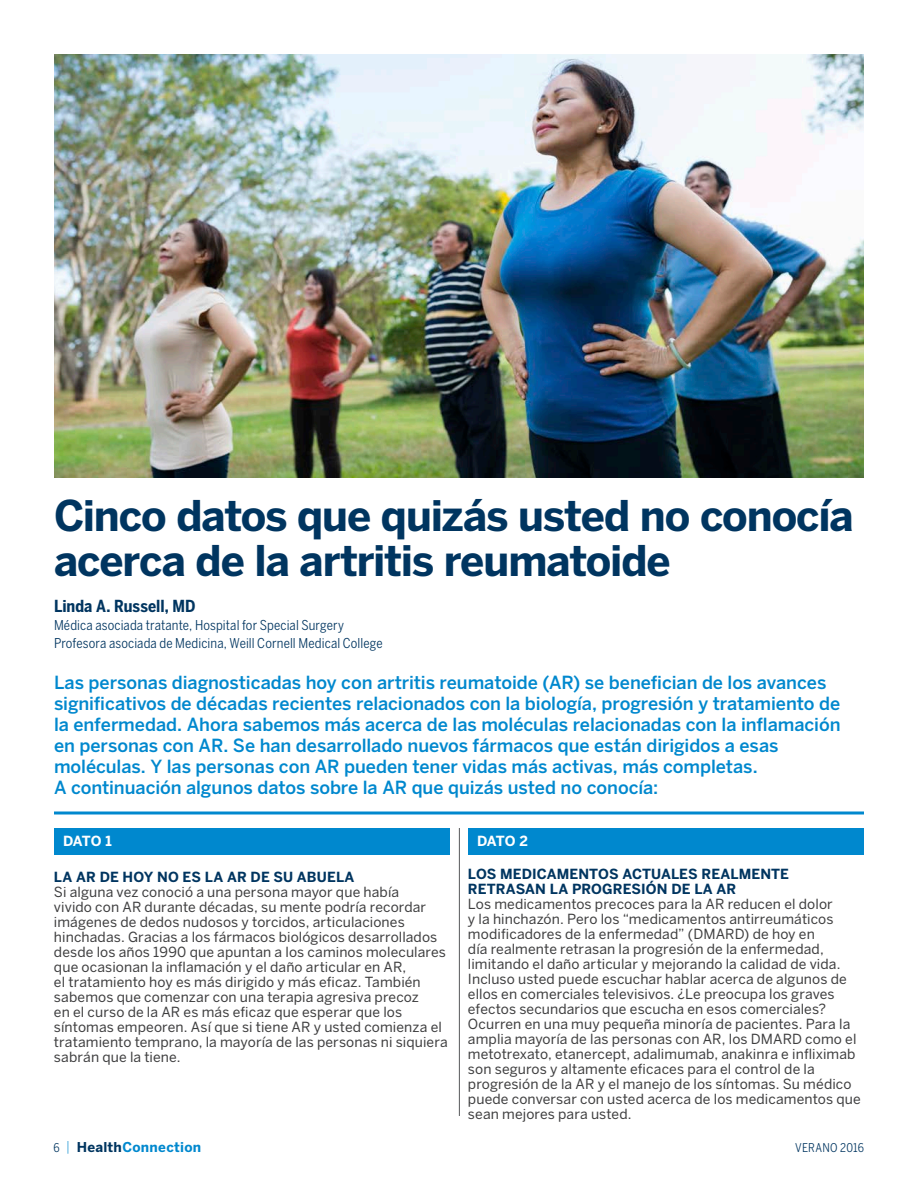
<style>
.page{position:relative;width:918px;height:1188px;background:#fff}
.page>*{position:absolute;margin:0;border:0;box-sizing:border-box;transform-origin:0 0}
.blue_Headline{font:700 42px/45px "Benton Sans";letter-spacing:-.025em;color:#003560}
.Benton_9_12_body_cop{font:500 18px/21px "Benton Sans";letter-spacing:-.005em;color:#0088ce}
.article_author_name{font:700 16.5px "Benton Sans Condensed";color:#003560}
.Benton_9_12_body_cop-2{font:13.8px/15px "Benton Sans";letter-spacing:.005em;color:#3e3e3f}
.darkblue_text_subhea{font:700 13.8px/15px "Benton Sans";letter-spacing:.005em;color:#003560}
.Benton_9_12_body_cop-3{font:700 13.8px "Benton Sans";letter-spacing:-.02em;color:#fff}
.article_author{font:13.5px/18px "Benton Sans Condensed";letter-spacing:.01em;color:#003560}
.t1{font:700 13.5px "Benton Sans";letter-spacing:.02em;color:#0088ce}
.t2{font:12px "Benton Sans Condensed";letter-spacing:.02em;color:#003560}
.s1{font-family:"Benton Sans Condensed";font-weight:400;font-size:12px;color:#003560}
.s2{font-weight:300}
.s3{color:#003560}
</style>
<div class="page">
<hr style="left:459px;top:828px;width:1px;height:288px;background:#57585a">
<hr style="left:54px;top:812px;width:810px;height:2px;background:#0088ce">
<div style="left:54px;top:828px;width:396px;height:27px;background:#0088ce"></div>
<div style="left:468px;top:828px;width:396px;height:27px;background:#0088ce"></div>
<img style="left:54px;top:54px;width:810px;height:423px">
<p class="blue_Headline" style="left:54px;top:494px;width:801px">Cinco datos que quizás usted no conocía acerca de la artritis reumatoide</p>
<p class="article_author_name" style="left:54px;top:596px;width:143px">Linda A. Russell, MD</p>
<p class="article_author" style="left:54px;top:616px;width:330px">Médica asociada tratante, Hospital for Special Surgery<br>Profesora asociada de Medicina, Weill Cornell Medical College</p>
<p class="Benton_9_12_body_cop" style="left:54px;top:672px;width:788px">Las personas diagnosticadas hoy con artritis reumatoide (AR) se benefician de los avances significativos de décadas recientes relacionados con la biología, progresión y tratamiento de la enfermedad. Ahora sabemos más acerca de las moléculas relacionadas con la inflamación en personas con AR. Se han desarrollado nuevos fármacos que están dirigidos a esas moléculas. Y las personas con AR pueden tener vidas más activas, más completas.<br>A continuación algunos datos sobre la AR que quizás usted no conocía:</p>
<p class="Benton_9_12_body_cop-3" style="left:63px;top:832px;width:50px">DATO 1</p>
<p class="darkblue_text_subhea" style="left:54px;top:870px;width:302px">LA AR DE HOY NO ES LA AR DE SU ABUELA</p>
<p class="Benton_9_12_body_cop-2" style="left:54px;top:885px;width:395px">Si alguna vez conoció a una persona mayor que había<br>vivido con AR durante décadas, su mente podría recordar imágenes de dedos nudosos y torcidos, articulaciones hinchadas. Gracias a los fármacos biológicos desarrollados desde los años 1990 que apuntan a los caminos moleculares que ocasionan la inflamación y el daño articular en AR,<br>el tratamiento hoy es más dirigido y más eficaz. También sabemos que comenzar con una terapia agresiva precoz<br>en el curso de la AR es más eficaz que esperar que los síntomas empeoren. Así que si tiene AR y usted comienza el tratamiento temprano, la mayoría de las personas ni siquiera sabrán que la tiene.</p>
<p class="Benton_9_12_body_cop-3" style="left:477px;top:832px;width:52px">DATO 2</p>
<p class="darkblue_text_subhea" style="left:468px;top:867px;width:323px">LOS MEDICAMENTOS ACTUALES REALMENTE<br>RETRASAN LA PROGRESIÓN DE LA AR</p>
<p class="Benton_9_12_body_cop-2" style="left:468px;top:897px;width:394px">Los medicamentos precoces para la AR reducen el dolor<br>y la hinchazón. Pero los “medicamentos antirreumáticos modificadores de la enfermedad” (DMARD) de hoy en<br>día realmente retrasan la progresión de la enfermedad, limitando el daño articular y mejorando la calidad de vida.<br>Incluso usted puede escuchar hablar acerca de algunos de ellos en comerciales televisivos. ¿Le preocupa los graves efectos secundarios que escucha en esos comerciales?<br>Ocurren en una muy pequeña minoría de pacientes. Para la amplia mayoría de las personas con AR, los DMARD como el metotrexato, etanercept, adalimumab, anakinra e infliximab son seguros y altamente eficaces para el control de la progresión de la AR y el manejo de los síntomas. Su médico puede conversar con usted acerca de los medicamentos que sean mejores para usted.</p>
<p class="t1" style="left:53px;top:1139px;width:149px"><span class="s1">6</span> <span class="s2">|</span> <span class="s3">Health</span>Connection</p>
<p class="t2" style="left:795px;top:1140px;width:70px">VERANO 2016</p>
</div>
